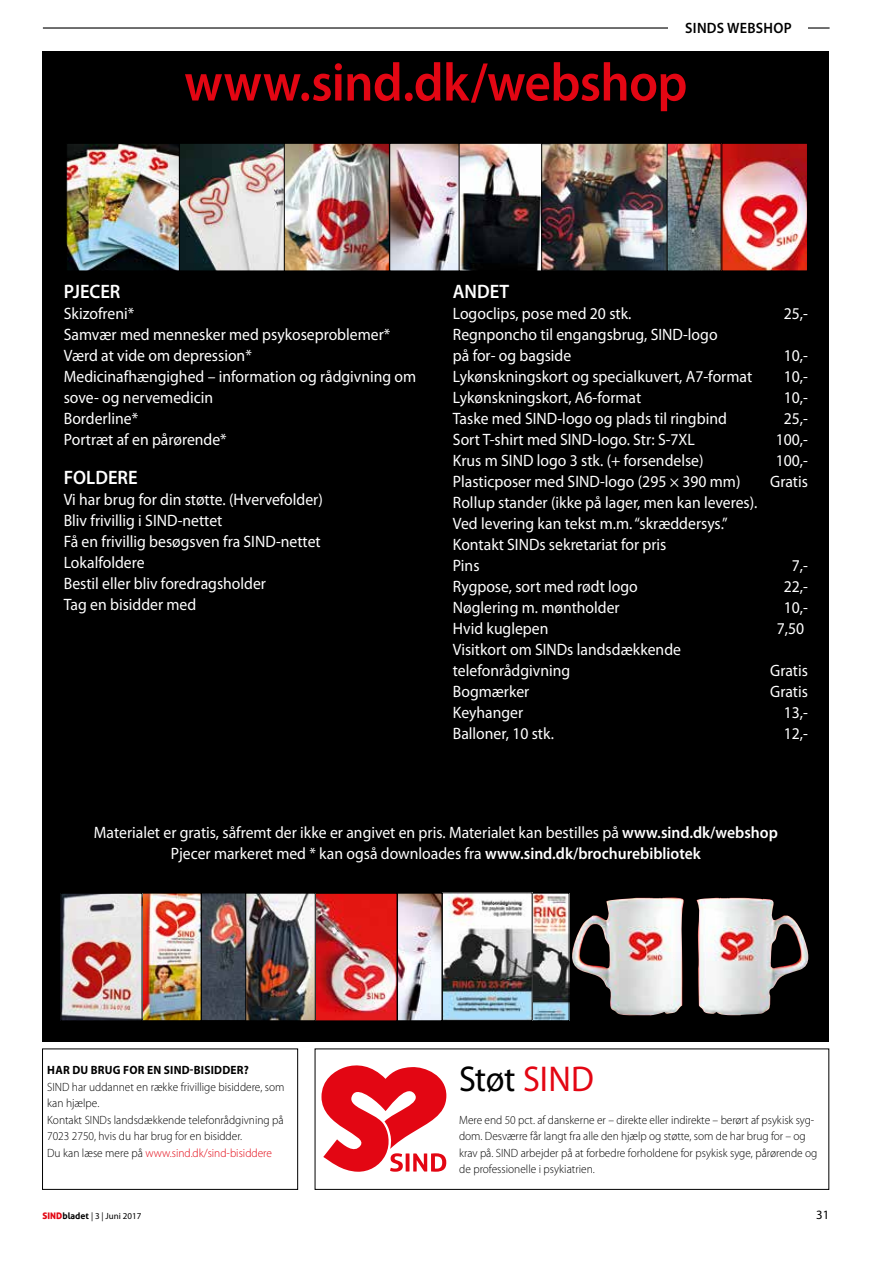
<style>
.page{position:relative;width:893px;height:1263px;background:#fff}
.page>*{position:absolute;margin:0;border:0;box-sizing:border-box;transform-origin:0 0}
.t1{font:600 54px "Myriad Pro";letter-spacing:-.015em;color:#e30613;scale:.95 1}
.t2{font:36px "Myriad Pro";letter-spacing:-.005em;color:#000;scale:.95 1}
.t3{font:600 19.5px "Myriad Pro";color:#fff;scale:.95 1}
.t4{font:16.5px/21px "Myriad Pro";color:#fff;scale:.95 1}
.t5{font:600 15px "Myriad Pro";letter-spacing:.02em;color:#000;scale:.95 1}
.t6{font:12.75px "Myriad Pro";color:#000}
.t7{font:300 12px/16.5px "Myriad Pro";color:#000;scale:.95 1}
.t8{font:700 12px "Myriad Pro";letter-spacing:.02em;color:#000;scale:.95 1}
.t9{font:9px "Myriad Pro";color:#000}
.s1{font-weight:600}
.s2{color:#e30613}
.s3{font-family:"Aller Display";color:#e30613}
.s4{font-family:"Aller";font-weight:700}
</style>
<div class="page">
<hr style="left:43px;top:27px;width:787px;height:2px;background:#000">
<div style="left:668px;top:21px;width:140px;height:16px;background:#fff"></div>
<div style="left:43px;top:51px;width:786px;height:990px;background:#000"></div>
<img style="left:68px;top:145px;width:599px;height:124px">
<div style="left:66px;top:143px;width:114px;height:128px;border:1px solid #000"></div>
<div style="left:179px;top:143px;width:106px;height:128px;border:1px solid #000"></div>
<div style="left:389px;top:143px;width:72px;height:128px;border:1px solid #000"></div>
<div style="left:459px;top:143px;width:84px;height:128px;border:1px solid #000"></div>
<div style="left:284px;top:143px;width:106px;height:128px;border:1px solid #000"></div>
<img style="left:316px;top:894px;width:251px;height:125px">
<img style="left:63px;top:895px;width:251px;height:124px">
<div style="left:245px;top:893px;width:71px;height:128px;border:1px solid #000"></div>
<div style="left:61px;top:893px;width:81px;height:128px;border:1px solid #000"></div>
<img style="left:572px;top:897px;width:237px;height:119px">
<div style="left:541px;top:143px;width:139px;height:128px;border:1px solid #000"></div>
<div style="left:532px;top:893px;width:37px;height:128px;border:1px solid #000"></div>
<div style="left:442px;top:892px;width:91px;height:129px;border:1px solid #000"></div>
<div style="left:201px;top:893px;width:45px;height:128px;border:1px solid #000"></div>
<div style="left:397px;top:893px;width:45px;height:128px;border:1px solid #000"></div>
<img style="left:669px;top:145px;width:137px;height:124px">
<div style="left:667px;top:143px;width:54px;height:128px;border:1px solid #000"></div>
<div style="left:721px;top:143px;width:87px;height:128px;border:1px solid #000"></div>
<div style="left:315px;top:1048px;width:514px;height:142px;border:1px solid #000"></div>
<div style="left:42px;top:1048px;width:256px;height:142px;border:1px solid #000"></div>
<svg style="left:321px;top:1065px;width:125px;height:107px"></svg>
<p class="t5" style="left:685px;top:18px;width:113px">SINDS WEBSHOP</p>
<h1 class="t1" style="left:184px;top:48px;width:531px">www.sind.dk/webshop</h1>
<p class="t3" style="left:64px;top:279px;width:61px">PJECER</p>
<p class="t4" style="left:64px;top:303px;width:373px">Skizofreni*<br>Samvær med mennesker med psykoseproblemer*<br>Værd at vide om depression*<br>Medicinafhængighed – information og rådgivning om sove- og nervemedicin<br>Borderline*<br>Portræt af en pårørende*</p>
<p class="t3" style="left:64px;top:465px;width:79px">FOLDERE</p>
<p class="t4" style="left:64px;top:489px;width:274px">Vi har brug for din støtte. (Hvervefolder)<br>Bliv frivillig i SIND-nettet<br>Få en frivillig besøgsven fra SIND-nettet<br>Lokalfoldere<br>Bestil eller bliv foredragsholder<br>Tag en bisidder med</p>
<p class="t3" style="left:453px;top:279px;width:61px">ANDET</p>
<p class="t4" style="left:453px;top:303px;width:190px">Logoclips, pose med 20 stk.</p>
<p class="t4" style="left:784px;top:303px;width:27px">25,-</p>
<p class="t4" style="left:453px;top:324px;width:280px">Regnponcho til engangsbrug, SIND-logo på for- og bagside</p>
<p class="t4" style="left:784px;top:345px;width:27px">10,-</p>
<p class="t4" style="left:453px;top:366px;width:317px">Lykønskningskort og specialkuvert, A7-format</p>
<p class="t4" style="left:784px;top:366px;width:27px">10,-</p>
<p class="t4" style="left:453px;top:387px;width:200px">Lykønskningskort, A6-format</p>
<p class="t4" style="left:784px;top:387px;width:27px">10,-</p>
<p class="t4" style="left:453px;top:408px;width:290px">Taske med SIND-logo og plads til ringbind</p>
<p class="t4" style="left:784px;top:408px;width:27px">25,-</p>
<p class="t4" style="left:453px;top:429px;width:256px">Sort T-shirt med SIND-logo. Str: S-7XL</p>
<p class="t4" style="left:776px;top:429px;width:35px">100,-</p>
<p class="t4" style="left:453px;top:450px;width:265px">Krus m SIND logo 3 stk. (+ forsendelse)</p>
<p class="t4" style="left:776px;top:450px;width:35px">100,-</p>
<p class="t4" style="left:453px;top:471px;width:304px">Plasticposer med SIND-logo (295 × 390 mm)</p>
<p class="t4" style="left:770px;top:471px;width:41px">Gratis</p>
<p class="t4" style="left:453px;top:492px;width:322px">Rollup stander (ikke på lager, men kan leveres).<br>Ved levering kan tekst m.m. “skræddersys.” Kontakt SINDs sekretariat for pris<br>Pins</p>
<p class="t4" style="left:792px;top:555px;width:18px">7,-</p>
<p class="t4" style="left:453px;top:576px;width:196px">Rygpose, sort med rødt logo</p>
<p class="t4" style="left:784px;top:576px;width:27px">22,-</p>
<p class="t4" style="left:453px;top:597px;width:177px">Nøglering m. møntholder</p>
<p class="t4" style="left:784px;top:597px;width:27px">10,-</p>
<p class="t4" style="left:453px;top:618px;width:102px">Hvid kuglepen</p>
<p class="t4" style="left:777px;top:618px;width:30px">7,50</p>
<p class="t4" style="left:453px;top:639px;width:242px">Visitkort om SINDs landsdækkende telefonrådgivning</p>
<p class="t4" style="left:770px;top:660px;width:41px">Gratis</p>
<p class="t4" style="left:453px;top:681px;width:82px">Bogmærker</p>
<p class="t4" style="left:770px;top:681px;width:41px">Gratis</p>
<p class="t4" style="left:453px;top:702px;width:76px">Keyhanger</p>
<p class="t4" style="left:784px;top:702px;width:27px">13,-</p>
<p class="t4" style="left:453px;top:723px;width:108px">Balloner, 10 stk.</p>
<p class="t4" style="left:784px;top:723px;width:27px">12,-</p>
<p class="t4" style="left:94px;top:821px;width:721px;text-align:center">Materialet er gratis, såfremt der ikke er angivet en pris. Materialet kan bestilles på <span class="s1">www.sind.dk/webshop<br></span>Pjecer markeret med * kan også downloades fra <span class="s1">www.sind.dk/brochurebibliotek</span></p>
<p class="t8" style="left:47px;top:1062px;width:214px">HAR DU BRUG FOR EN SIND-BISIDDER?</p>
<p class="t7" style="left:47px;top:1078px;width:251px">SIND har uddannet en række frivillige bisiddere, som kan hjælpe.<br>Kontakt SINDs landsdækkende telefonrådgivning på 7023 2750, hvis du har brug for en bisidder.<br>Du kan læse mere på <span class="s2">www.sind.dk/sind-bisiddere</span></p>
<h2 class="t2" style="left:459px;top:1056px;width:143px">Støt <span class="s2">SIND</span></h2>
<p class="t7" style="left:459px;top:1111px;width:379px">Mere end 50 pct. af danskerne er – direkte eller indirekte – berørt af psykisk syg&shy;dom. Desværre får langt fra alle den hjælp og støtte, som de har brug for – og krav på. SIND arbejder på at forbedre forholdene for psykisk syge, pårørende og de professionelle i psykiatrien.</p>
<p class="t9" style="left:43px;top:1210px;width:100px"><span class="s3">SIND</span><span class="s4">bladet</span> | 3 | Juni 2017</p>
<p class="t6" style="left:816px;top:1207px;width:15px">31</p>
</div>
